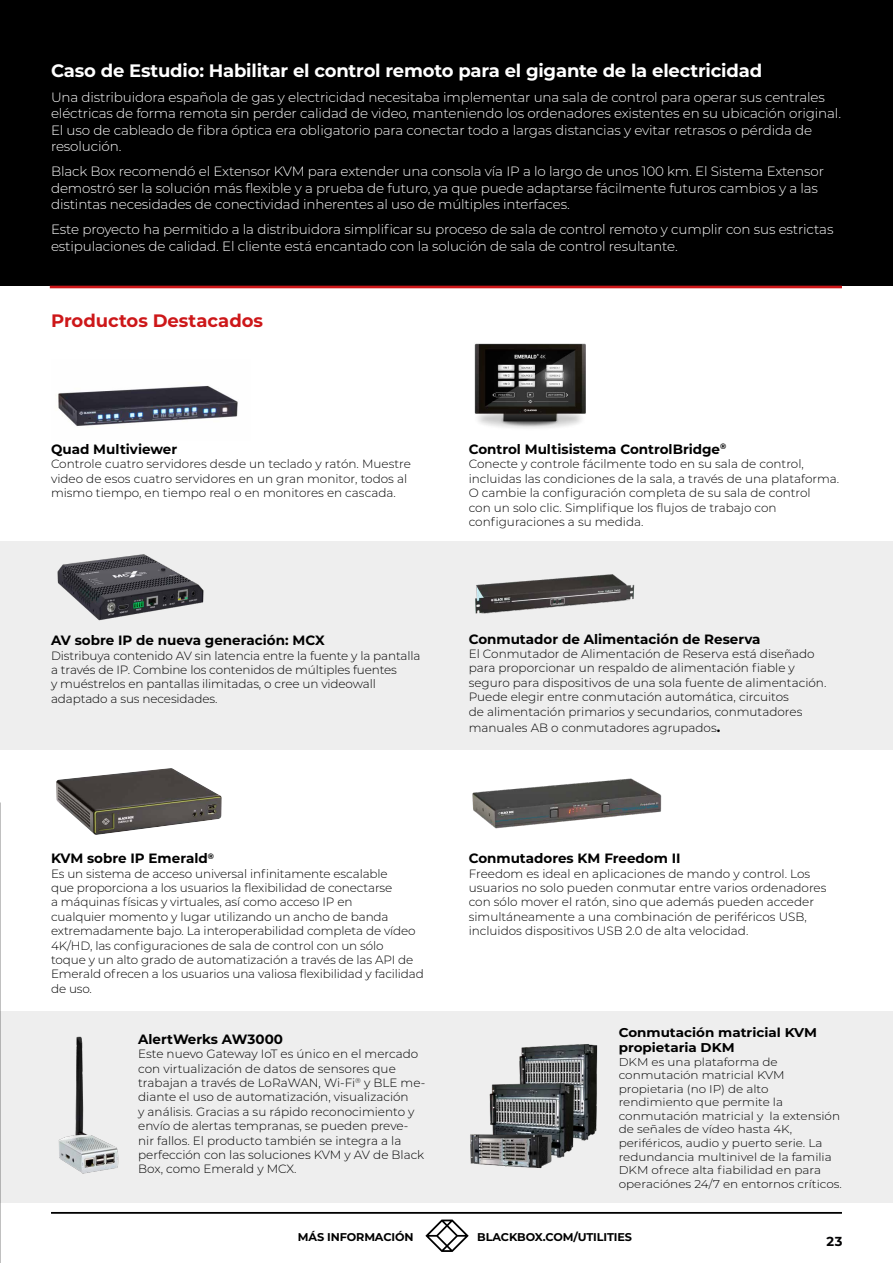
<style>
.page{position:relative;width:893px;height:1263px;background:#fff}
.page>*{position:absolute;margin:0;border:0;box-sizing:border-box;transform-origin:0 0}
.t1{font:700 18px "Montserrat";letter-spacing:-.01em;color:#fff}
.t2{font:700 18px "Montserrat";color:#cd1719}
.t3{font:300 13.5px/16.5px "Montserrat";letter-spacing:-.01em;color:#fff}
.t4{font:700 13.5px "Montserrat";color:#000}
.t5{font:700 13.05px "Montserrat";color:#020203}
.t6{font:700 12.75px/15.3px "Montserrat";color:#000;scale:1.06 1}
.t7{font:300 12px/14.4px "Montserrat";color:#000}
.t8{font:300 11.25px/13.5px "Montserrat";color:#000;scale:1.06 1}
.t9{font:700 11.25px "Montserrat";letter-spacing:-.01em;color:#000}
.s1{font-weight:700;font-size:13.5px}
</style>
<div class="page">
<hr style="left:51px;top:1212px;width:791px;height:2px;background:#000">
<svg style="left:425px;top:1219px;width:44px;height:33px"></svg>
<div style="left:0;top:541px;width:893px;height:209px;background:#eee"></div>
<div style="left:0;top:0;width:893px;height:286px;background:#000"></div>
<div style="left:0;top:1011px;width:893px;height:192px;background:#eee"></div>
<hr style="left:50px;top:286px;width:792px;height:2px;background:#cd1719">
<img style="left:56px;top:768px;width:166px;height:67px">
<img style="left:58px;top:386px;width:180px;height:40px">
<img style="left:475px;top:574px;width:160px;height:40px">
<img style="left:519px;top:1044px;width:79px;height:97px">
<img style="left:489px;top:1081px;width:87px;height:77px">
<img style="left:470px;top:1132px;width:83px;height:37px">
<img style="left:472px;top:778px;width:190px;height:51px">
<img style="left:58px;top:1036px;width:61px;height:138px">
<img style="left:57px;top:554px;width:147px;height:67px">
<img style="left:474px;top:343px;width:112px;height:85px">
<h1 class="t1" style="left:51px;top:57px;width:713px">Caso de Estudio: Habilitar el control remoto para el gigante de la electricidad</h1>
<p class="t3" style="left:51px;top:88px;width:791px">Una distribuidora española de gas y electricidad necesitaba implementar una sala de control para operar sus centrales eléctricas de forma remota sin perder calidad de video, manteniendo los ordenadores existentes en su ubicación original.<br>El uso de cableado de fibra óptica era obligatorio para conectar todo a largas distancias y evitar retrasos o pérdida de resolución.</p>
<p class="t3" style="left:51px;top:163px;width:774px">Black Box recomendó el Extensor KVM para extender una consola vía IP a lo largo de unos 100 km. El Sistema Extensor demostró ser la solución más flexible y a prueba de futuro, ya que puede adaptarse fácilmente futuros cambios y a las distintas necesidades de conectividad inherentes al uso de múltiples interfaces.</p>
<p class="t3" style="left:51px;top:221px;width:784px">Este proyecto ha permitido a la distribuidora simplificar su proceso de sala de control remoto y cumplir con sus estrictas estipulaciones de calidad. El cliente está encantado con la solución de sala de control resultante.</p>
<h1 class="t2" style="left:51px;top:307px;width:214px">Productos Destacados</h1>
<p class="t4" style="left:51px;top:439px;width:128px">Quad Multiviewer</p>
<p class="t7" style="left:51px;top:456px;width:361px">Controle cuatro servidores desde un teclado y ratón. Muestre video de esos cuatro servidores en un gran monitor, todos al mismo tiempo, en tiempo real o en monitores en cascada.</p>
<p class="t4" style="left:51px;top:631px;width:275px">AV sobre IP de nueva generación: MCX</p>
<p class="t7" style="left:51px;top:648px;width:371px">Distribuya contenido AV sin latencia entre la fuente y la pantalla a través de IP. Combine los contenidos de múltiples fuentes<br>y muéstrelos en pantallas ilimitadas, o cree un videowall adaptado a sus necesidades.</p>
<p class="t4" style="left:469px;top:439px;width:259px">Control Multisistema ControlBridge<sup>®</sup></p>
<p class="t7" style="left:469px;top:456px;width:372px">Conecte y controle fácilmente todo en su sala de control, incluidas las condiciones de la sala, a través de una plataforma.<br>O cambie la configuración completa de su sala de control<br>con un solo clic. Simplifique los flujos de trabajo con configuraciones a su medida.</p>
<p class="t4" style="left:469px;top:629px;width:293px">Conmutador de Alimentación de Reserva</p>
<p class="t7" style="left:469px;top:646px;width:359px">El Conmutador de Alimentación de Reserva está diseñado para proporcionar un respaldo de alimentación fiable y seguro para dispositivos de una sola fuente de alimentación.<br>Puede elegir entre conmutación automática, circuitos<br>de alimentación primarios y secundarios, conmutadores</p>
<p class="t7" style="left:469px;top:720px;width:253px">manuales AB o conmutadores agrupados<span class="s1">.</span></p>
<p class="t4" style="left:51px;top:848px;width:164px">KVM sobre IP Emerald<sup>®</sup></p>
<p class="t7" style="left:51px;top:866px;width:374px">Es un sistema de acceso universal infinitamente escalable<br>que proporciona a los usuarios la flexibilidad de conectarse<br>a máquinas físicas y virtuales, así como acceso IP en<br>cualquier momento y lugar utilizando un ancho de banda extremadamente bajo. La interoperabilidad completa de vídeo 4K/HD, las configuraciones de sala de control con un sólo<br>toque y un alto grado de automatización a través de las API de Emerald ofrecen a los usuarios una valiosa flexibilidad y facilidad de uso.</p>
<p class="t4" style="left:138px;top:1029px;width:146px">AlertWerks AW3000</p>
<p class="t7" style="left:138px;top:1046px;width:289px">Este nuevo Gateway IoT es único en el mercado con virtualización de datos de sensores que trabajan a través de LoRaWAN, Wi-Fi<sup>®</sup> y BLE me&shy;diante el uso de automatización, visualización<br>y análisis. Gracias a su rápido reconocimiento y envío de alertas tempranas, se pueden preve&shy;nir fallos. El producto también se integra a la perfección con las soluciones KVM y AV de Black Box, como Emerald y MCX.</p>
<p class="t4" style="left:469px;top:848px;width:213px">Conmutadores KM Freedom II</p>
<p class="t7" style="left:469px;top:866px;width:359px">Freedom es ideal en aplicaciones de mando y control. Los usuarios no solo pueden conmutar entre varios ordenadores con sólo mover el ratón, sino que además pueden acceder simultáneamente a una combinación de periféricos USB, incluidos dispositivos USB 2.0 de alta velocidad.</p>
<p class="t6" style="left:619px;top:1024px;width:188px">Conmutación matricial KVM propietaria DKM</p>
<p class="t8" style="left:619px;top:1054px;width:212px">DKM es una plataforma de conmutación matricial KVM propietaria (no IP) de alto rendimiento que permite la conmutación matricial y la extensión de señales de vídeo hasta 4K, periféricos, audio y puerto serie. La redundancia multinivel de la familia<br>DKM ofrece alta fiabilidad en para operaciónes 24/7 en entornos críticos.</p>
<p class="t9" style="left:298px;top:1229px;width:117px">MÁS INFORMACIÓN</p>
<p class="t5" style="left:827px;top:1232px;width:17px">23</p>
<p class="t9" style="left:477px;top:1229px;width:156px">BLACKBOX.COM/UTILITIES</p>
</div>
